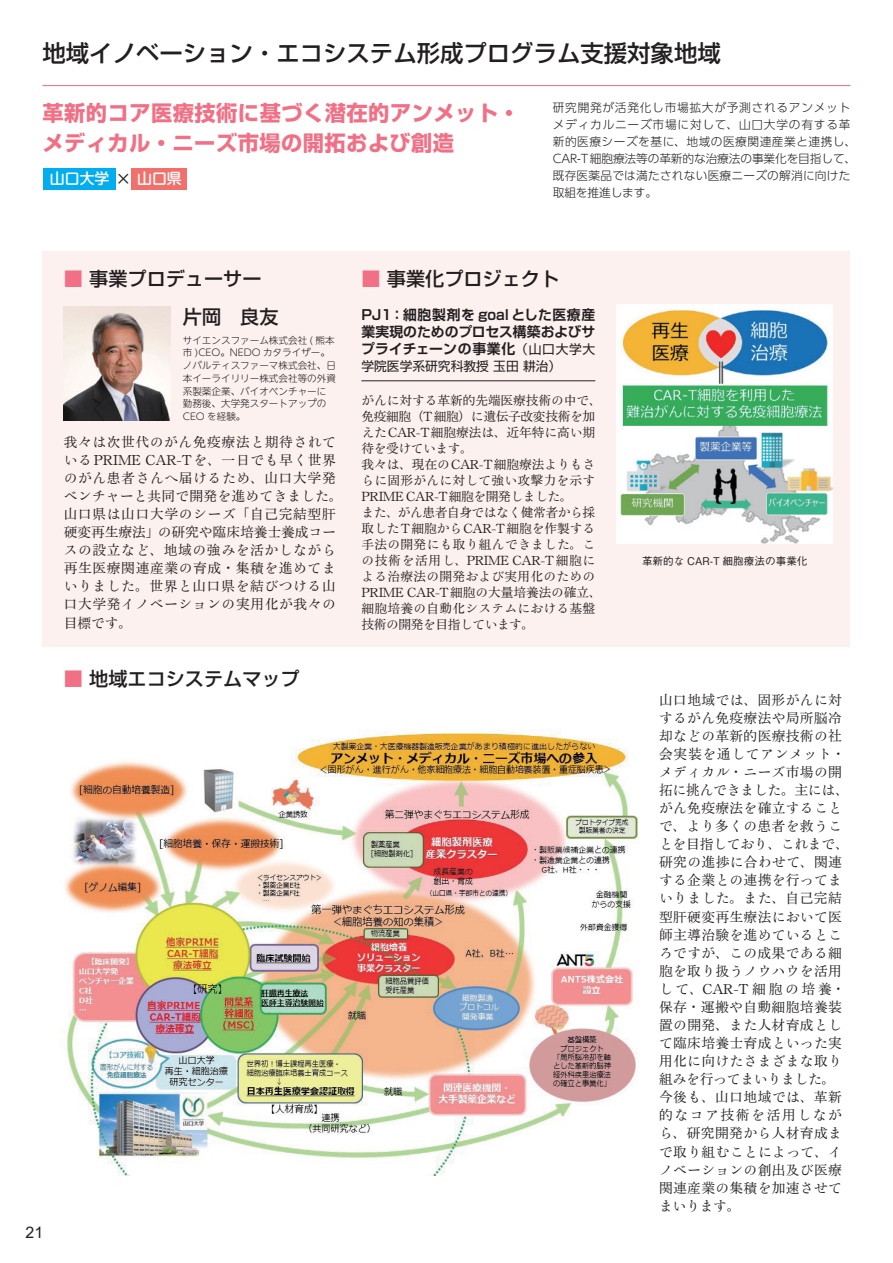
<style>
.page{position:relative;width:893px;height:1263px;background:#fff}
.page>*{position:absolute;margin:0;border:0;box-sizing:border-box;transform-origin:0 0}
.t1{font:500 23.4px "Shin Go Pro";color:#231f20}
.t2{font:700 21.3px/29.7px "Shin Go Pro";letter-spacing:.02em;color:#f17085}
.t3{font:500 19.2px "Shin Go Pro";color:#231f20}
.t4{font:15.9px "Arial";color:#231f20}
.t5{font:500 14.85px "UD Shin M Go Pr 6";color:#fff}
.t6{font:13.8px/18.1px "Rg P Hon Min Sink Md 83 pv RKSJ H";letter-spacing:.025em;color:#231f20}
.t7{font:700 13.8px/17px "Shin Go Pro De";letter-spacing:.005em;color:#231f20;text-align:justify}
.t8{font:12.75px/15.9px "Rg P Hon Min Sink Md 83 pv RKSJ H";letter-spacing:-.005em;color:#231f20}
.t9{font:12.75px "Shin Go Pro";color:#231f20}
.t10{font:300 11.7px/17px "UD Shin Go Pro";letter-spacing:.045em;color:#231f20}
.t11{font:500 10.65px "Gothic BBB Pro";color:#231f20}
.t12{font:300 9.6px/12.8px "UD Shin M Go Pro";color:#231f20}
.s1{font-weight:400;font-size:15.9px;color:#231f20}
.s2{color:#f17085}
.s3{font-family:"Shin Go Pro";font-weight:400;font-size:12.75px}
</style>
<div class="page">
<div style="left:43px;top:251px;width:807px;height:395px;background:#fdf1f0"></div>
<img style="left:64px;top:306px;width:106px;height:115px">
<img style="left:617px;top:304px;width:216px;height:240px">
<img style="left:64px;top:729px;width:574px;height:446px">
<div style="left:44px;top:168px;width:72px;height:21px;background:#00aeef"></div>
<div style="left:132px;top:168px;width:55px;height:21px;background:#f2706c"></div>
<hr style="left:43px;top:85px;width:807px;height:1px;background:#f17085">
<hr style="left:361px;top:381px;width:234px;height:1px;background:#231f20">
<h1 class="t1" style="left:43px;top:34px;width:680px">地域イノベーション・エコシステム形成プログラム支援対象地域</h1>
<h2 class="t2" style="left:43px;top:96px;width:479px">革新的コア医療技術に基づく潜在的アンメット・メディカル・ニーズ市場の開拓および創造</h2>
<p class="t10" style="left:553px;top:99px;width:305px">研究開発が活発化し市場拡大が予測されるアンメットメディカルニーズ市場に対して、山口大学の有する革新的医療シーズを基に、地域の医療関連産業と連携し、<br>CAR-T細胞療法等の革新的な治療法の事業化を目指して、既存医薬品では満たされない医療ニーズの解消に向けた取組を推進します。</p>
<p class="t5" style="left:50px;top:166px;width:133px">山口大学 <span class="s1">×</span> 山口県</p>
<h3 class="t3" style="left:64px;top:263px;width:199px"><span class="s2">■</span> 事業プロデューサー</h3>
<h3 class="t3" style="left:361px;top:263px;width:199px"><span class="s2">■</span> 事業化プロジェクト</h3>
<h3 class="t3" style="left:183px;top:301px;width:97px">片岡　良友</h3>
<p class="t7" style="left:361px;top:305px;width:236px">PJ1：細胞製剤を goal とした医療産業実現のためのプロセス構築およびサプライチェーンの事業化<span class="s3">（山口大学大</span></p>
<p class="t9" style="left:361px;top:355px;width:201px">学院医学系研究科教授 玉田 耕治）</p>
<p class="t12" style="left:183px;top:333px;width:155px">サイエンスファーム株式会社 ( 熊本市 )CEO。NEDO カタライザー。ノバルティスファーマ株式会社、日本イーライリリー株式会社等の外資系製薬企業、バイオベンチャーに勤務後、大学発スタートアップの<br>CEO を経験。</p>
<p class="t8" style="left:361px;top:393px;width:242px">がんに対する革新的先端医療技術の中で、免疫細胞（T細胞）に遺伝子改変技術を加えたCAR-T細胞療法は、近年特に高い期待を受けています。<br>我々は、現在のCAR-T細胞療法よりもさらに固形がんに対して強い攻撃力を示す<br>PRIME CAR-T細胞を開発しました。<br>また、がん患者自身ではなく健常者から採取したT細胞からCAR-T細胞を作製する手法の開発にも取り組んできました。この技術を活用し、PRIME CAR-T 細胞による治療法の開発および実用化のための<br>PRIME CAR-T細胞の大量培養法の確立、細胞培養の自動化システムにおける基盤技術の開発を目指しています。</p>
<p class="t6" style="left:64px;top:433px;width:280px">我々は次世代のがん免疫療法と期待されているPRIME CAR-Tを、一日でも早く世界のがん患者さんへ届けるため、山口大学発ベンチャーと共同で開発を進めてきました。山口県は山口大学のシーズ「自己完結型肝硬変再生療法」の研究や臨床培養士養成コースの設立など、地域の強みを活かしながら再生医療関連産業の育成・集積を進めてまいりました。世界と山口県を結びつける山口大学発イノベーションの実用化が我々の目標です。</p>
<h3 class="t3" style="left:64px;top:662px;width:237px"><span class="s2">■</span> 地域エコシステムマップ</h3>
<p class="t4" style="left:26px;top:1222px;width:19px">21</p>
<p class="t11" style="left:642px;top:552px;width:167px">革新的な CAR-T 細胞療法の事業化</p>
<p class="t6" style="left:659px;top:691px;width:191px">山口地域では、固形がんに対するがん免疫療法や局所脳冷却などの革新的医療技術の社会実装を通してアンメット・メディカル・ニーズ市場の開拓に挑んできました。主には、がん免疫療法を確立することで、より多くの患者を救うことを目指しており、これまで、研究の進捗に合わせて、関連する企業との連携を行ってまいりました。また、自己完結型肝硬変再生療法において医師主導治験を進めているところですが、この成果である細胞を取り扱うノウハウを活用して、CAR-T 細胞の培養・保存・運搬や自動細胞培養装置の開発、また人材育成として臨床培養士育成といった実用化に向けたさまざまな取り組みを行ってまいりました。今後も、山口地域では、革新的なコア技術を活用しながら、研究開発から人材育成まで取り組むことによって、イノベーションの創出及び医療関連産業の集積を加速させてまいります。</p>
</div>
